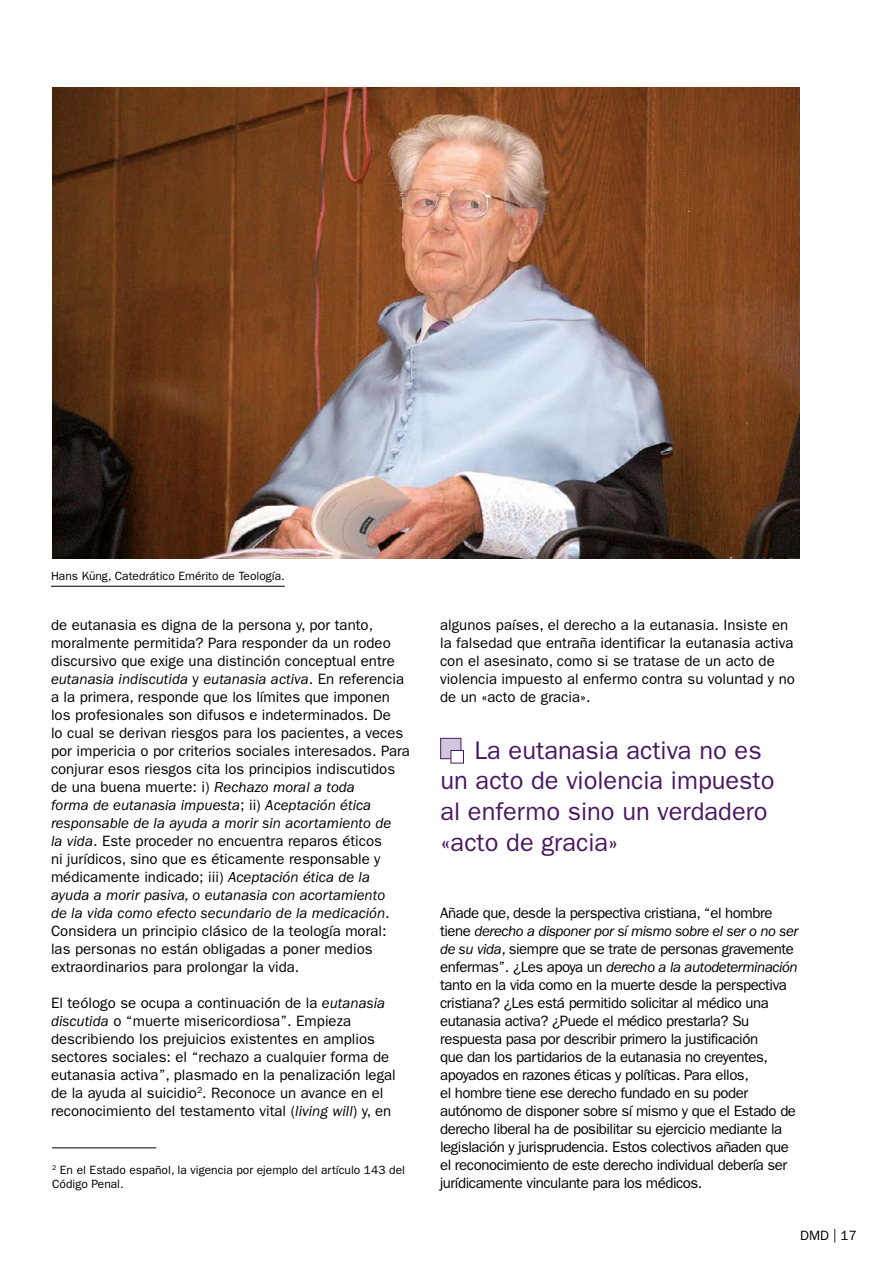
<style>
.page{position:relative;width:893px;height:1263px;background:#fff}
.page>*{position:absolute;margin:0;border:0;box-sizing:border-box;transform-origin:0 0}
.t1{font:25.5px/30.6px "ITC Franklin Gothic Std";color:#4a1863}
.t2{font:15px/18px "ITC Franklin Gothic Std";color:#000}
.t3{font:15px/18px "ITC Franklin Gothic Std";letter-spacing:-.03em;color:#000}
.t4{font:13.5px "ITC Franklin Gothic Std";color:#000}
.t5{font:12px/14.4px "ITC Franklin Gothic Std";color:#000}
.s1{font-style:italic}
</style>
<div class="page">
<hr style="left:52px;top:1147px;width:104px;height:1px;background:#000">
<img style="left:52px;top:88px;width:747px;height:470px">
<div style="left:440px;top:738px;width:21px;height:21px;background:#d1c7de;border:1px solid #4a1863"></div>
<div style="left:451px;top:750px;width:13px;height:13px;background:#fff;border:1px solid #4a1863"></div>
<hr style="left:51px;top:586px;width:234px;height:1px;background:#000">
<p class="t5" style="left:51px;top:568px;width:235px">Hans Küng, Catedrático Emérito de Teología.</p>
<p class="t2" style="left:51px;top:616px;width:361px">de eutanasia es digna de la persona y, por tanto, moralmente permitida? Para responder da un rodeo discursivo que exige una distinción conceptual entre <span class="s1">eutanasia indiscutida</span> y <span class="s1">eutanasia activa</span>. En referencia a la primera, responde que los límites que imponen los profesionales son difusos e indeterminados. De<br>lo cual se derivan riesgos para los pacientes, a veces por impericia o por criterios sociales interesados. Para conjurar esos riesgos cita los principios indiscutidos de una buena muerte: i) <span class="s1">Rechazo moral a toda<br>forma de eutanasia impuesta</span>; ii) <span class="s1">Aceptación ética responsable de la ayuda a morir sin acortamiento de<br>la vida</span>. Este proceder no encuentra reparos éticos<br>ni jurídicos, sino que es éticamente responsable y médicamente indicado; iii) <span class="s1">Aceptación ética de la ayuda a morir pasiva, o eutanasia con acortamiento<br>de la vida como efecto secundario de la medicación</span>.<br>Considera un principio clásico de la teología moral:<br>las personas no están obligadas a poner medios extraordinarios para prolongar la vida.</p>
<p class="t2" style="left:51px;top:994px;width:346px">El teólogo se ocupa a continuación de la <span class="s1">eutanasia discutida</span> o “muerte misericordiosa”. Empieza describiendo los prejuicios existentes en amplios sectores sociales: el “rechazo a cualquier forma de eutanasia activa”, plasmado en la penalización legal de la ayuda al suicidio<sup>2</sup>. Reconoce un avance en el reconocimiento del testamento vital (<span class="s1">living will</span>) y, en</p>
<p class="t5" style="left:52px;top:1162px;width:354px"><sup>2</sup> En el Estado español, la vigencia por ejemplo del artículo 143 del<br>Código Penal.</p>
<p class="t2" style="left:440px;top:616px;width:356px">algunos países, el derecho a la eutanasia. Insiste en la falsedad que entraña identificar la eutanasia activa con el asesinato, como si se tratase de un acto de violencia impuesto al enfermo contra su voluntad y no de un «acto de gracia».</p>
<h1 class="t1" style="left:440px;top:735px;width:336px;text-indent:34px">La eutanasia activa no es un acto de violencia impuesto al enfermo sino un verdadero «acto de gracia»</h1>
<p class="t3" style="left:440px;top:904px;width:360px">Añade que, desde la perspectiva cristiana, “el hombre tiene <span class="s1">derecho a disponer por sí mismo sobre el ser o no ser de su vida</span>, siempre que se trate de personas gravemente enfermas”. ¿Les apoya un <span class="s1">derecho a la autodeterminación </span>tanto en la vida como en la muerte desde la perspectiva cristiana? ¿Les está permitido solicitar al médico una eutanasia activa? ¿Puede el médico prestarla? Su respuesta pasa por describir primero la justificación<br>que dan los partidarios de la eutanasia no creyentes, apoyados en razones éticas y políticas. Para ellos,<br>el hombre tiene ese derecho fundado en su poder autónomo de disponer sobre sí mismo y que el Estado de derecho liberal ha de posibilitar su ejercicio mediante la legislación y jurisprudencia. Estos colectivos añaden que el reconocimiento de este derecho individual debería ser jurídicamente vinculante para los médicos.</p>
<p class="t4" style="left:800px;top:1228px;width:58px">DMD | 17</p>
</div>
